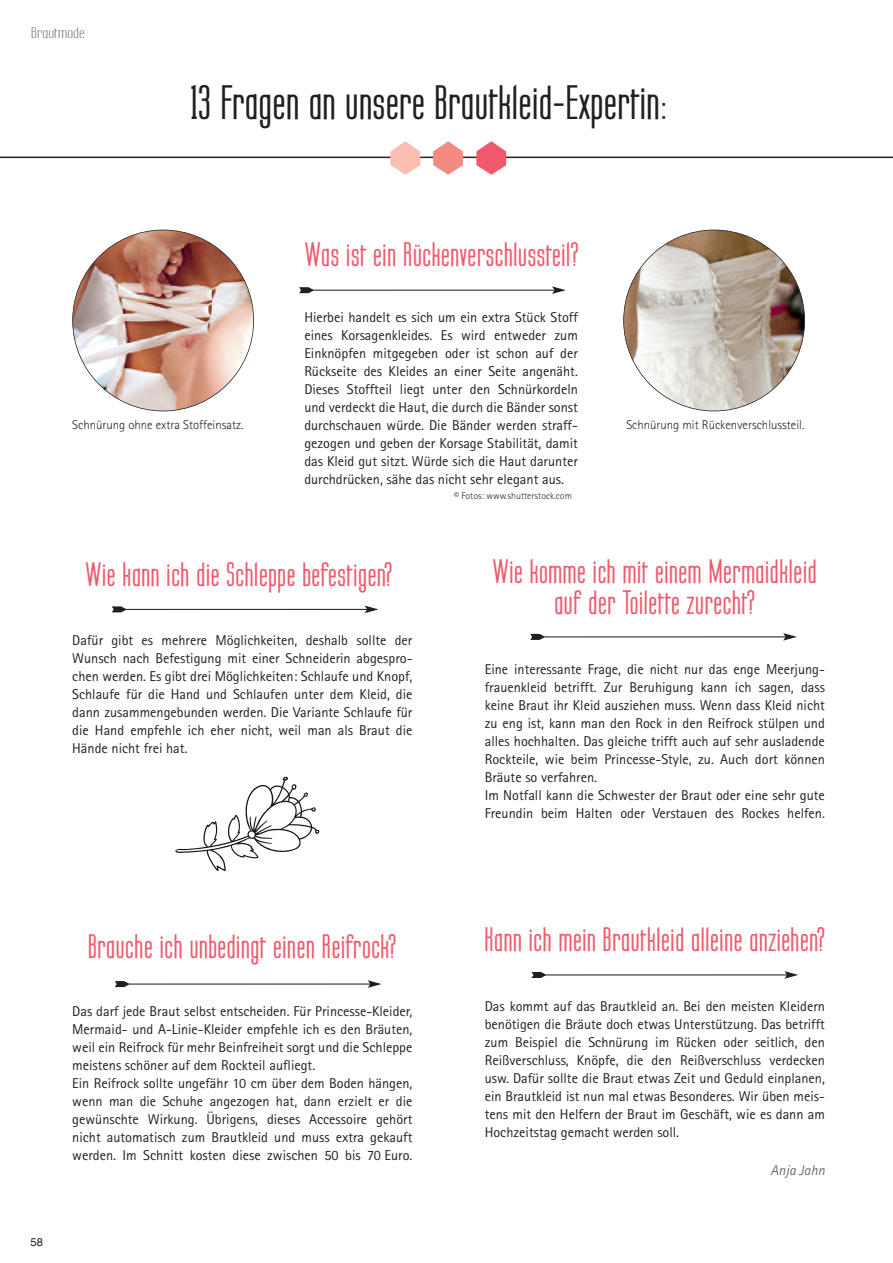
<style>
.page{position:relative;width:893px;height:1263px;background:#fff}
.page>*{position:absolute;margin:0;border:0;box-sizing:border-box;transform-origin:0 0}
.t1{font:700 40.5px "Labtop Secundo";letter-spacing:.04em;color:#231f20;scale:1.05 1}
.t2{font:700 28.5px/31.5px "Labtop Secundo";letter-spacing:.05em;color:#f0596c;text-align:center}
.t3{font:14.25px/18px "Rotis Sans Serif";color:#231f20;text-align:justify}
.t4{font:italic 14.25px "Rotis Sans Serif";color:#6c6d70}
.t5{font:13.5px "Labtop Secundo Wide";letter-spacing:.01em;color:#636366}
.t6{font:300 12.75px "Rotis Sans Serif";color:#231f20}
.t7{font:11.25px "Helvetica";color:#231f20}
.t8{font:300 9.75px "Rotis Sans Serif";letter-spacing:.005em;color:#231f20}
</style>
<div class="page">
<hr style="left:310px;top:290px;width:245px;height:1px;background:#231f20">
<svg style="left:299px;top:287px;width:14px;height:6px"></svg>
<svg style="left:552px;top:286px;width:14px;height:8px"></svg>
<hr style="left:126px;top:983px;width:244px;height:1px;background:#231f20">
<svg style="left:115px;top:981px;width:14px;height:6px"></svg>
<svg style="left:368px;top:980px;width:14px;height:8px"></svg>
<hr style="left:123px;top:609px;width:244px;height:1px;background:#231f20">
<svg style="left:112px;top:606px;width:14px;height:6px"></svg>
<svg style="left:365px;top:606px;width:14px;height:7px"></svg>
<img style="left:73px;top:230px;width:179px;height:181px">
<img style="left:624px;top:230px;width:180px;height:181px;border-radius:50%">
<hr style="left:0;top:157px;width:893px;height:1px;background:#231f20">
<svg style="left:390px;top:141px;width:30px;height:34px"></svg>
<svg style="left:433px;top:141px;width:30px;height:34px"></svg>
<svg style="left:476px;top:141px;width:30px;height:34px"></svg>
<hr style="left:541px;top:636px;width:245px;height:1px;background:#231f20">
<svg style="left:530px;top:634px;width:14px;height:6px"></svg>
<svg style="left:783px;top:633px;width:14px;height:8px"></svg>
<hr style="left:543px;top:974px;width:244px;height:1px;background:#231f20">
<svg style="left:532px;top:972px;width:13px;height:6px"></svg>
<svg style="left:784px;top:971px;width:14px;height:8px"></svg>
<svg style="left:175px;top:776px;width:145px;height:95px"></svg>
<p class="t5" style="left:31px;top:24px;width:55px">Brautmode</p>
<h1 class="t1" style="left:192px;top:77px;width:454px">13 Fragen an unsere Brautkleid-Expertin:</h1>
<h2 class="t2" style="left:305px;top:239px;width:275px">Was ist ein Rückenverschlussteil?</h2>
<p class="t6" style="left:72px;top:420px;width:173px">Schnürung ohne extra Stoffeinsatz.</p>
<p class="t3" style="left:304px;top:309px;width:275px">Hierbei handelt es sich um ein extra Stück Stoff eines Korsagenkleides. Es wird entweder zum Einknöpfen mitgegeben oder ist schon auf der Rückseite des Kleides an einer Seite angenäht.<br>Dieses Stoffteil liegt unter den Schnürkordeln und verdeckt die Haut, die durch die Bänder sonst durchschauen würde. Die Bänder werden straff&shy;gezogen und geben der Korsage Stabilität, damit das Kleid gut sitzt. Würde sich die Haut darunter durchdrücken, sähe das nicht sehr elegant aus.</p>
<p class="t8" style="left:454px;top:492px;width:119px">© Fotos: www.shutterstock.com</p>
<p class="t6" style="left:626px;top:420px;width:180px">Schnürung mit Rückenverschlussteil.</p>
<h2 class="t2" style="left:86px;top:559px;width:308px">Wie kann ich die Schleppe befestigen?</h2>
<p class="t3" style="left:72px;top:632px;width:342px">Dafür gibt es mehrere Möglichkeiten, deshalb sollte der Wunsch nach Befestigung mit einer Schneiderin abgespro&shy;chen werden. Es gibt drei Möglichkeiten: Schlaufe und Knopf, Schlaufe für die Hand und Schlaufen unter dem Kleid, die dann zusammengebunden werden. Die Variante Schlaufe für die Hand empfehle ich eher nicht, weil man als Braut die Hände nicht frei hat.</p>
<h2 class="t2" style="left:88px;top:931px;width:309px">Brauche ich unbedingt einen Reifrock?</h2>
<p class="t3" style="left:72px;top:1004px;width:342px;text-align:left">Das darf jede Braut selbst entscheiden. Für Princesse-Kleider, Mermaid- und A-Linie-Kleider empfehle ich es den Bräuten, weil ein Reifrock für mehr Beinfreiheit sorgt und die Schleppe meistens schöner auf dem Rockteil aufliegt.<br>Ein Reifrock sollte ungefähr 10 cm über dem Boden hängen, wenn man die Schuhe angezogen hat, dann erzielt er die gewünschte Wirkung. Übrigens, dieses Accessoire gehört nicht automatisch zum Brautkleid und muss extra gekauft werden. Im Schnitt kosten diese zwischen 50 bis 70 Euro.</p>
<p class="t7" style="left:31px;top:1236px;width:14px">58</p>
<h2 class="t2" style="left:493px;top:556px;width:324px">Wie komme ich mit einem Mermaidkleid auf der Toilette zurecht?</h2>
<p class="t3" style="left:485px;top:661px;width:342px;text-align:left">Eine interessante Frage, die nicht nur das enge Meerjung&shy;frauenkleid betrifft. Zur Beruhigung kann ich sagen, dass keine Braut ihr Kleid ausziehen muss. Wenn dass Kleid nicht zu eng ist, kann man den Rock in den Reifrock stülpen und alles hochhalten. Das gleiche trifft auch auf sehr ausladende Rockteile, wie beim Princesse-Style, zu. Auch dort können Bräute so verfahren.<br>Im Notfall kann die Schwester der Braut oder eine sehr gute Freundin beim Halten oder Verstauen des Rockes helfen.</p>
<h2 class="t2" style="left:485px;top:924px;width:342px">Kann ich mein Brautkleid alleine anziehen?</h2>
<p class="t3" style="left:485px;top:998px;width:342px">Das kommt auf das Brautkleid an. Bei den meisten Kleidern benötigen die Bräute doch etwas Unterstützung. Das betrifft zum Beispiel die Schnürung im Rücken oder seitlich, den Reißverschluss, Knöpfe, die den Reißverschluss verdecken usw. Dafür sollte die Braut etwas Zeit und Geduld einplanen, ein Brautkleid ist nun mal etwas Besonderes. Wir üben meis&shy;tens mit den Helfern der Braut im Geschäft, wie es dann am Hochzeitstag gemacht werden soll.</p>
<p class="t4" style="left:771px;top:1165px;width:56px">Anja Jahn</p>
</div>
